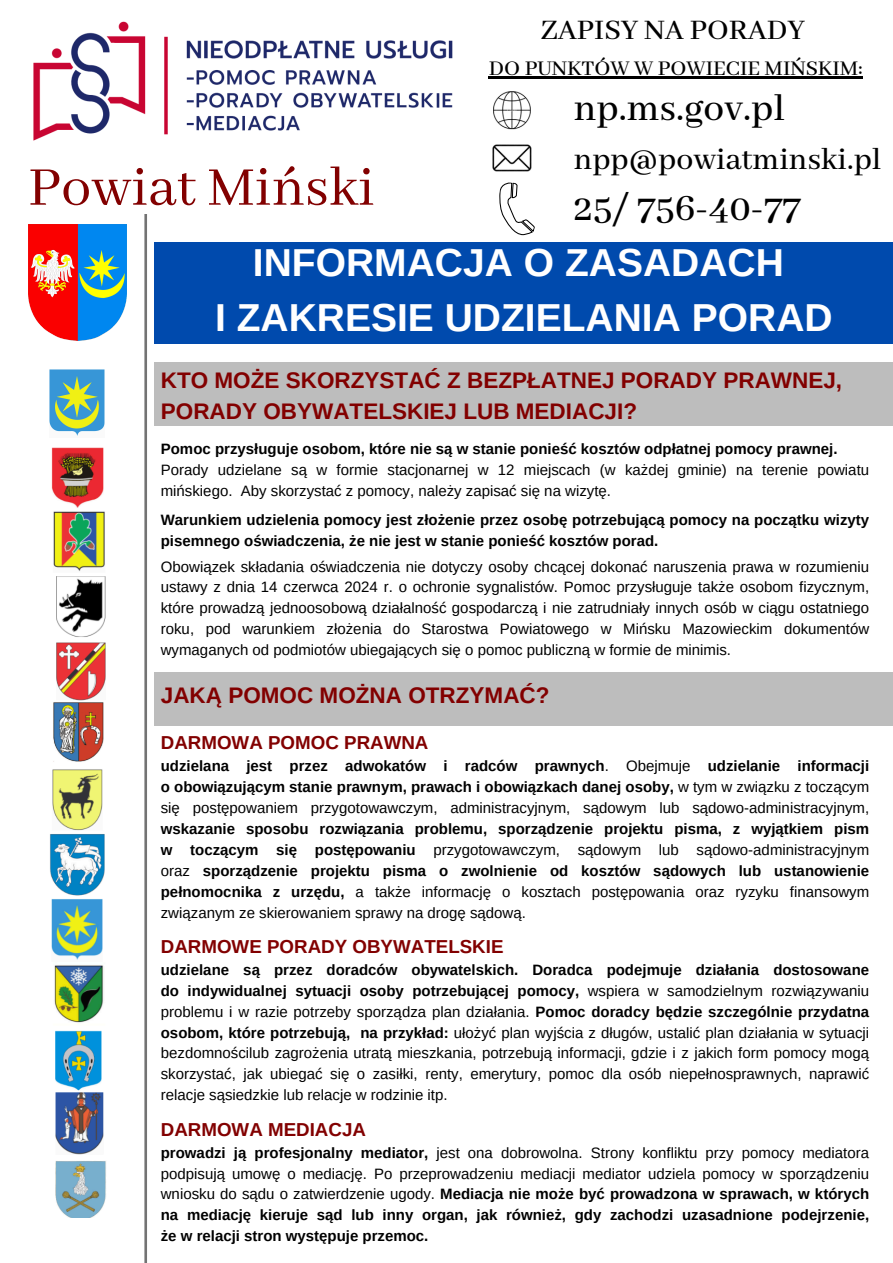
<style>
.page{position:relative;width:893px;height:1263px;background:#fff}
.page>*{position:absolute;margin:0;border:0;box-sizing:border-box;transform-origin:0 0}
.t1{font:60.07px "Abhaya Libre";color:#820000}
.t2{font:500 41.25px "Abhaya Libre";color:#000}
.t3{font:700 39px/54.6px "Arimo";color:#fff;text-align:center}
.t4{font:500 33.75px "Abhaya Libre";color:#000}
.t5{font:500 31.5px "Abhaya Libre";color:#000}
.t6{font:500 23.25px "Abhaya Libre";color:#000}
.t7{font:700 22.5px/31.3px "Arimo";color:#820000}
.t8{font:700 18.75px "Arimo";color:#820000}
.t9{font:700 15px/20.9px "Arimo";color:#000;text-align:justify}
.t10{font:15px/20.9px "Arimo";color:#000;text-align:justify}
.s1{font-weight:400}
.s2{font-weight:700}
</style>
<div class="page">
<div style="left:154px;top:242px;width:739px;height:101px;background:#004aad"></div>
<div style="left:154px;top:363px;width:739px;height:63px;background:#bdbdbd"></div>
<div style="left:154px;top:672px;width:739px;height:54px;background:#bdbdbd"></div>
<img style="left:49px;top:369px;width:56px;height:67px">
<img style="left:28px;top:224px;width:98px;height:117px">
<img style="left:50px;top:447px;width:56px;height:771px">
<svg style="left:499px;top:182px;width:36px;height:54px"></svg>
<img style="left:492px;top:91px;width:40px;height:81px">
<img style="left:33px;top:21px;width:420px;height:120px">
<hr style="left:489px;top:76px;width:374px;height:3px;background:#000">
<p class="t1" style="left:28px;top:154px;width:348px">Powiat Miński</p>
<p class="t5" style="left:541px;top:12px;width:265px">ZAPISY NA PORADY</p>
<p class="t6" style="left:489px;top:55px;width:376px">DO PUNKTÓW W POWIECIE MIŃSKIM:</p>
<p class="t2" style="left:574px;top:86px;width:213px">np.ms.gov.pl</p>
<h5 class="t4" style="left:574px;top:141px;width:309px">npp@powiatminski.pl</h5>
<p class="t2" style="left:574px;top:185px;width:229px">25/ 756-40-77</p>
<h6 class="t3" style="left:215px;top:236px;width:619px">INFORMACJA O ZASADACH<br>I ZAKRESIE UDZIELANIA PORAD</h6>
<p class="t7" style="left:161px;top:364px;width:683px">KTO MOŻE SKORZYSTAĆ Z BEZPŁATNEJ PORADY PRAWNEJ,<br>PORADY OBYWATELSKIEJ LUB MEDIACJI?</p>
<h5 class="t9" style="left:161px;top:438px;width:678px">Pomoc przysługuje osobom, które nie są w stanie ponieść kosztów odpłatnej pomocy prawnej.</h5>
<h3 class="t10" style="left:161px;top:459px;width:710px">Porady udzielane są w formie stacjonarnej w 12 miejscach (w każdej gminie) na terenie powiatu mińskiego. Aby skorzystać z pomocy, należy zapisać się na wizytę.</h3>
<p class="t9" style="left:161px;top:509px;width:710px">Warunkiem udzielenia pomocy jest złożenie przez osobę potrzebującą pomocy na początku wizyty pisemnego oświadczenia, że nie jest w stanie ponieść kosztów porad.</p>
<h4 class="t10" style="left:161px;top:556px;width:710px">Obowiązek składania oświadczenia nie dotyczy osoby chcącej dokonać naruszenia prawa w rozumieniu ustawy z dnia 14 czerwca 2024 r. o ochronie sygnalistów. Pomoc przysługuje także osobom fizycznym, które prowadzą jednoosobową działalność gospodarczą i nie zatrudniały innych osób w ciągu ostatniego roku, pod warunkiem złożenia do Starostwa Powiatowego w Mińsku Mazowieckim dokumentów wymaganych od podmiotów ubiegających się o pomoc publiczną w formie de minimis.</h4>
<h1 class="t7" style="left:161px;top:679px;width:390px">JAKĄ POMOC MOŻNA OTRZYMAĆ?</h1>
<p class="t8" style="left:161px;top:732px;width:269px">DARMOWA POMOC PRAWNA</p>
<h3 class="t9" style="left:161px;top:755px;width:710px">udzielana jest przez adwokatów i radców prawnych<span class="s1">. Obejmuje</span> udzielanie informacji o obowiązującym stanie prawnym, prawach i obowiązkach danej osoby, <span class="s1">w tym w związku z toczącym się postępowaniem przygotowawczym, administracyjnym, sądowym lub sądowo-administracyjnym, </span>wskazanie sposobu rozwiązania problemu, sporządzenie projektu pisma, z wyjątkiem pism w toczącym się postępowaniu <span class="s1">przygotowawczym, sądowym lub sądowo-administracyjnym oraz</span> sporządzenie projektu pisma o zwolnienie od kosztów sądowych lub ustanowienie pełnomocnika z urzędu, <span class="s1">a także informację o kosztach postępowania oraz ryzyku finansowym związanym ze skierowaniem sprawy na drogę sądową.</span></h3>
<p class="t8" style="left:161px;top:936px;width:344px">DARMOWE PORADY OBYWATELSKIE</p>
<h2 class="t10" style="left:161px;top:959px;width:710px"><span class="s2">udzielane są przez doradców obywatelskich. Doradca podejmuje działania dostosowane do indywidualnej sytuacji osoby potrzebującej pomocy,</span> wspiera w samodzielnym rozwiązywaniu problemu i w razie potrzeby sporządza plan działania. <span class="s2">Pomoc doradcy będzie szczególnie przydatna osobom, które potrzebują, na przykład:</span> ułożyć plan wyjścia z długów, ustalić plan działania w sytuacji bezdomnościlub zagrożenia utratą mieszkania, potrzebują informacji, gdzie i z jakich form pomocy mogą skorzystać, jak ubiegać się o zasiłki, renty, emerytury, pomoc dla osób niepełnosprawnych, naprawić relacje sąsiedzkie lub relacje w rodzinie itp.</h2>
<h5 class="t8" style="left:161px;top:1119px;width:207px">DARMOWA MEDIACJA</h5>
<p class="t9" style="left:161px;top:1142px;width:710px">prowadzi ją profesjonalny mediator, <span class="s1">jest ona dobrowolna. Strony konfliktu przy pomocy mediatora podpisują umowę o mediację. Po przeprowadzeniu mediacji mediator udziela pomocy w sporządzeniu wniosku do sądu o zatwierdzenie ugody.</span> Mediacja nie może być prowadzona w sprawach, w których na mediację kieruje sąd lub inny organ, jak również, gdy zachodzi uzasadnione podejrzenie, że w relacji stron występuje przemoc.</p>
</div>
